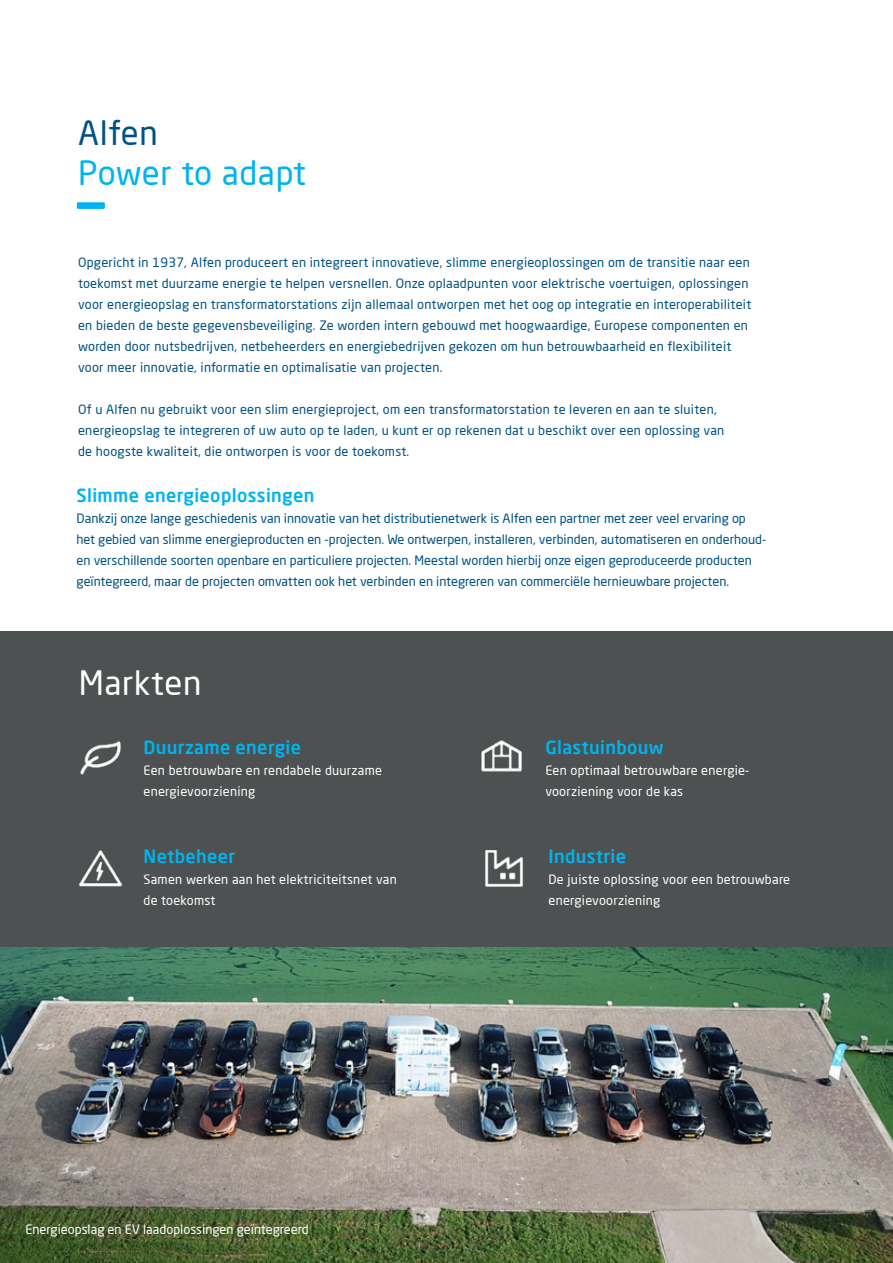
<style>
.page{position:relative;width:893px;height:1263px;background:#fff}
.page>*{position:absolute;margin:0;border:0;box-sizing:border-box;transform-origin:0 0}
.t1{font:500 66px "Neo Sans Pro";color:#00b3ef;scale:1.25 1}
.t2{font:33px "Neo Sans Pro";letter-spacing:.005em;color:#00b3ef}
.t3{font:33px "Neo Sans Pro";letter-spacing:.02em;color:#fff}
.t4{font:33px "Neo Sans Pro";letter-spacing:.02em;color:#005285}
.t5{font:500 18px "Neo Sans Pro";letter-spacing:.02em;color:#00b3ef}
.t6{font:12.75px/21px "Neo Sans Pro";letter-spacing:.02em;color:#005285}
.t7{font:12.75px/21px "Neo Sans Pro";color:#005285}
.t8{font:12.75px/21px "Neo Sans Pro";letter-spacing:.02em;color:#fff}
.t9{font:12.75px "Neo Sans Pro";color:#fff}
</style>
<div class="page">
<div style="left:0;top:631px;width:893px;height:316px;background:#4d5151"></div>
<img style="left:0;top:947px;width:893px;height:316px">
<img style="left:80px;top:741px;width:41px;height:34px">
<img style="left:78px;top:850px;width:45px;height:37px">
<img style="left:481px;top:740px;width:41px;height:32px">
<img style="left:485px;top:850px;width:38px;height:37px">
<p class="t4" style="left:78px;top:113px;width:81px">Alfen</p>
<p class="t2" style="left:78px;top:153px;width:229px">Power to adapt</p>
<p class="t1" style="left:78px;top:159px;width:22px">–</p>
<p class="t6" style="left:78px;top:251px;width:675px">Opgericht in 1937, Alfen produceert en integreert innovatieve, slimme energieoplossingen om de transitie naar een toekomst met duurzame energie te helpen versnellen. Onze oplaadpunten voor elektrische voertuigen, oplossingen voor energieopslag en transformatorstations zijn allemaal ontworpen met het oog op integratie en interoperabiliteit en bieden de beste gegevensbeveiliging. Ze worden intern gebouwd met hoogwaardige, Europese componenten en worden door nutsbedrijven, netbeheerders en energiebedrijven gekozen om hun betrouwbaarheid en flexibiliteit voor meer innovatie, informatie en optimalisatie van projecten.</p>
<p class="t6" style="left:78px;top:398px;width:648px">Of u Alfen nu gebruikt voor een slim energieproject, om een transformatorstation te leveren en aan te sluiten, energieopslag te integreren of uw auto op te laden, u kunt er op rekenen dat u beschikt over een oplossing van de hoogste kwaliteit, die ontworpen is voor de toekomst.</p>
<p class="t5" style="left:77px;top:484px;width:239px">Slimme energieoplossingen</p>
<p class="t7" style="left:77px;top:508px;width:691px">Dankzij onze lange geschiedenis van innovatie van het distributienetwerk is Alfen een partner met zeer veel ervaring op het gebied van slimme energieproducten en -projecten. We ontwerpen, installeren, verbinden, automatiseren en onderhoud&shy;en verschillende soorten openbare en particuliere projecten. Meestal worden hierbij onze eigen geproduceerde producten geïntegreerd, maar de projecten omvatten ook het verbinden en integreren van commerciële hernieuwbare projecten.</p>
<p class="t3" style="left:79px;top:663px;width:124px">Markten</p>
<p class="t5" style="left:144px;top:736px;width:159px">Duurzame energie</p>
<p class="t8" style="left:144px;top:759px;width:240px">Een betrouwbare en rendabele duurzame energievoorziening</p>
<p class="t5" style="left:144px;top:845px;width:93px">Netbeheer</p>
<p class="t8" style="left:144px;top:869px;width:255px">Samen werken aan het elektriciteitsnet van de toekomst</p>
<p class="t9" style="left:26px;top:1221px;width:285px">Energieopslag en EV laadoplossingen geïntegreerd</p>
<p class="t5" style="left:545px;top:736px;width:120px">Glastuinbouw</p>
<p class="t8" style="left:545px;top:759px;width:206px">Een optimaal betrouwbare energie&shy;voorziening voor de kas</p>
<p class="t5" style="left:549px;top:845px;width:79px">Industrie</p>
<p class="t8" style="left:549px;top:869px;width:243px">De juiste oplossing voor een betrouwbare energievoorziening</p>
</div>
